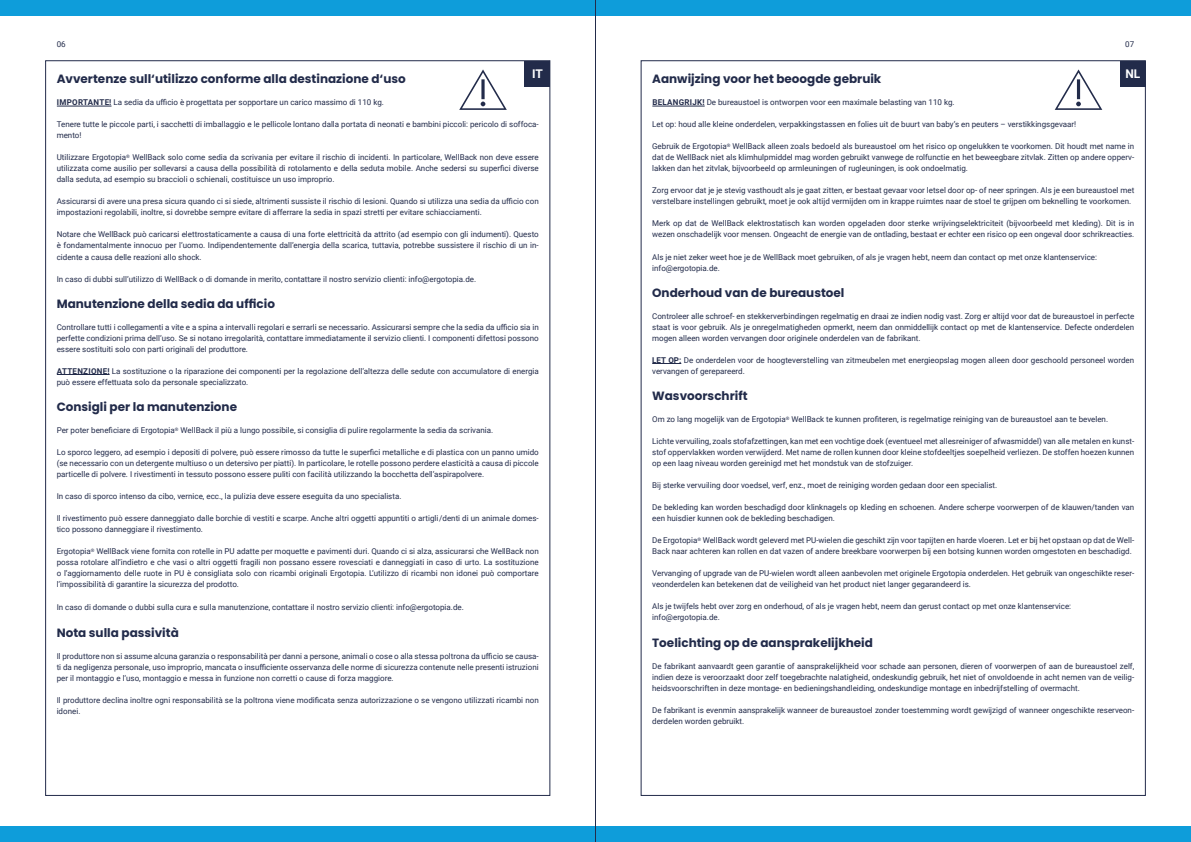
<style>
.page{position:relative;width:1191px;height:842px;background:#fff}
.page>*{position:absolute;margin:0;border:0;box-sizing:border-box;transform-origin:0 0}
.t1{font:700 12px "Poppins";color:#222b4a}
.t2{font:700 12px "Roboto";color:#fff}
.t3{font:8px/11px "Roboto";color:#222b4a}
.s1{font-weight:700}
</style>
<div class="page">
<hr style="left:57px;top:106px;width:54px;height:1px;background:#222b4a">
<hr style="left:57px;top:374px;width:53px;height:1px;background:#222b4a">
<div style="left:524px;top:61px;width:26px;height:25px;background:#222b4a"></div>
<svg style="left:459px;top:69px;width:48px;height:41px"></svg>
<hr style="left:652px;top:106px;width:52px;height:1px;background:#222b4a">
<svg style="left:652px;top:363px;width:29px;height:1px"></svg>
<div style="left:1120px;top:61px;width:25px;height:25px;background:#222b4a"></div>
<svg style="left:1054px;top:69px;width:48px;height:41px"></svg>
<div style="left:0;top:0;width:1191px;height:16px;background:#0e9dda"></div>
<div style="left:0;top:826px;width:1191px;height:16px;background:#0e9dda"></div>
<hr style="left:595px;top:0;width:1px;height:842px;background:#222b4a">
<p class="t3" style="left:57px;top:38px;width:10px">06</p>
<p class="t3" style="left:1125px;top:38px;width:10px">07</p>
<p class="t1" style="left:57px;top:72px;width:350px">Avvertenze sull‘utilizzo conforme alla destinazione d‘uso</p>
<p class="t3" style="left:57px;top:97px;width:328px"><span class="s1">IMPORTANTE!</span> La sedia da ufficio è progettata per sopportare un carico massimo di 110 kg.</p>
<p class="t3" style="left:57px;top:119px;width:483px">Tenere tutte le piccole parti, i sacchetti di imballaggio e le pellicole lontano dalla portata di neonati e bambini piccoli: pericolo di soffoca&shy;mento!</p>
<p class="t3" style="left:57px;top:152px;width:483px;text-align:justify">Utilizzare Ergotopia<sup>®</sup> WellBack solo come sedia da scrivania per evitare il rischio di incidenti. In particolare, WellBack non deve essere utilizzata come ausilio per sollevarsi a causa della possibilità di rotolamento e della seduta mobile. Anche sedersi su superfici diverse dalla seduta, ad esempio su braccioli o schienali, costituisce un uso improprio.</p>
<p class="t3" style="left:57px;top:196px;width:483px">Assicurarsi di avere una presa sicura quando ci si siede, altrimenti sussiste il rischio di lesioni. Quando si utilizza una sedia da ufficio con impostazioni regolabili, inoltre, si dovrebbe sempre evitare di afferrare la sedia in spazi stretti per evitare schiacciamenti.</p>
<p class="t3" style="left:57px;top:229px;width:483px;text-align:justify">Notare che WellBack può caricarsi elettrostaticamente a causa di una forte elettricità da attrito (ad esempio con gli indumenti). Questo è fondamentalmente innocuo per l‘uomo. Indipendentemente dall‘energia della scarica, tuttavia, potrebbe sussistere il rischio di un in&shy;cidente a causa delle reazioni allo shock.</p>
<p class="t3" style="left:57px;top:273px;width:421px">In caso di dubbi sull‘utilizzo di WellBack o di domande in merito, contattare il nostro servizio clienti: info@ergotopia.de.</p>
<p class="t1" style="left:57px;top:297px;width:220px">Manutenzione della sedia da ufficio</p>
<p class="t3" style="left:57px;top:321px;width:483px;text-align:justify">Controllare tutti i collegamenti a vite e a spina a intervalli regolari e serrarli se necessario. Assicurarsi sempre che la sedia da ufficio sia in perfette condizioni prima dell‘uso. Se si notano irregolarità, contattare immediatamente il servizio clienti. I componenti difettosi possono essere sostituiti solo con parti originali del produttore.</p>
<p class="t3" style="left:57px;top:365px;width:483px"><span class="s1">ATTENZIONE!</span> La sostituzione o la riparazione dei componenti per la regolazione dell‘altezza delle sedute con accumulatore di energia può essere effettuata solo da personale specializzato.</p>
<p class="t1" style="left:57px;top:400px;width:182px">Consigli per la manutenzione</p>
<p class="t3" style="left:57px;top:425px;width:438px">Per poter beneficiare di Ergotopia<sup>®</sup> WellBack il più a lungo possibile, si consiglia di pulire regolarmente la sedia da scrivania.</p>
<p class="t3" style="left:57px;top:447px;width:483px;text-align:justify">Lo sporco leggero, ad esempio i depositi di polvere, può essere rimosso da tutte le superfici metalliche e di plastica con un panno umido (se necessario con un detergente multiuso o un detersivo per piatti). In particolare, le rotelle possono perdere elasticità a causa di piccole particelle di polvere. I rivestimenti in tessuto possono essere puliti con facilità utilizzando la bocchetta dell‘aspirapolvere.</p>
<p class="t3" style="left:57px;top:491px;width:346px">In caso di sporco intenso da cibo, vernice, ecc., la pulizia deve essere eseguita da uno specialista.</p>
<p class="t3" style="left:57px;top:513px;width:483px">Il rivestimento può essere danneggiato dalle borchie di vestiti e scarpe. Anche altri oggetti appuntiti o artigli /denti di un animale domes&shy;tico possono danneggiare il rivestimento.</p>
<p class="t3" style="left:57px;top:546px;width:483px;text-align:justify">Ergotopia<sup>®</sup> WellBack viene fornita con rotelle in PU adatte per moquette e pavimenti duri. Quando ci si alza, assicurarsi che WellBack non possa rotolare all‘indietro e che vasi o altri oggetti fragili non possano essere rovesciati e danneggiati in caso di urto. La sostituzione o l‘aggiornamento delle ruote in PU è consigliata solo con ricambi originali Ergotopia. L‘utilizzo di ricambi non idonei può comportare l‘impossibilità di garantire la sicurezza del prodotto.</p>
<p class="t3" style="left:57px;top:602px;width:409px">In caso di domande o dubbi sulla cura e sulla manutenzione, contattare il nostro servizio clienti: info@ergotopia.de.</p>
<p class="t1" style="left:57px;top:626px;width:124px">Nota sulla passività</p>
<p class="t3" style="left:57px;top:650px;width:483px;text-align:justify">Il produttore non si assume alcuna garanzia o responsabilità per danni a persone, animali o cose o alla stessa poltrona da ufficio se causa&shy;ti da negligenza personale, uso improprio, mancata o insufficiente osservanza delle norme di sicurezza contenute nelle presenti istruzioni per il montaggio e l‘uso, montaggio e messa in funzione non corretti o cause di forza maggiore.</p>
<p class="t3" style="left:57px;top:694px;width:483px">Il produttore declina inoltre ogni responsabilità se la poltrona viene modificata senza autorizzazione o se vengono utilizzati ricambi non idonei.</p>
<p class="t2" style="left:532px;top:65px;width:12px">IT</p>
<p class="t2" style="left:1125px;top:65px;width:16px">NL</p>
<p class="t1" style="left:652px;top:72px;width:231px">Aanwijzing voor het beoogde gebruik</p>
<p class="t3" style="left:652px;top:97px;width:304px"><span class="s1">BELANGRIJK!</span> De bureaustoel is ontworpen voor een maximale belasting van 110 kg.</p>
<p class="t3" style="left:652px;top:119px;width:425px">Let op: houd alle kleine onderdelen, verpakkingstassen en folies uit de buurt van baby‘s en peuters – verstikkingsgevaar!</p>
<p class="t3" style="left:652px;top:141px;width:483px;text-align:justify">Gebruik de Ergotopia<sup>®</sup> WellBack alleen zoals bedoeld als bureaustoel om het risico op ongelukken te voorkomen. Dit houdt met name in dat de WellBack niet als klimhulpmiddel mag worden gebruikt vanwege de rolfunctie en het beweegbare zitvlak. Zitten op andere opperv&shy;lakken dan het zitvlak, bijvoorbeeld op armleuningen of rugleuningen, is ook ondoelmatig.</p>
<p class="t3" style="left:652px;top:185px;width:483px">Zorg ervoor dat je je stevig vasthoudt als je gaat zitten, er bestaat gevaar voor letsel door op- of neer springen. Als je een bureaustoel met verstelbare instellingen gebruikt, moet je ook altijd vermijden om in krappe ruimtes naar de stoel te grijpen om beknelling te voorkomen.</p>
<p class="t3" style="left:652px;top:218px;width:483px">Merk op dat de WellBack elektrostatisch kan worden opgeladen door sterke wrijvingselektriciteit (bijvoorbeeld met kleding). Dit is in wezen onschadelijk voor mensen. Ongeacht de energie van de ontlading, bestaat er echter een risico op een ongeval door schrikreacties.</p>
<p class="t3" style="left:652px;top:251px;width:446px">Als je niet zeker weet hoe je de WellBack moet gebruiken, of als je vragen hebt, neem dan contact op met onze klantenservice: info@ergotopia.de.</p>
<p class="t1" style="left:652px;top:286px;width:194px">Onderhoud van de bureaustoel</p>
<p class="t3" style="left:652px;top:310px;width:483px;text-align:justify">Controleer alle schroef- en stekkerverbindingen regelmatig en draai ze indien nodig vast. Zorg er altijd voor dat de bureaustoel in perfecte staat is voor gebruik. Als je onregelmatigheden opmerkt, neem dan onmiddellijk contact op met de klantenservice. Defecte onderdelen mogen alleen worden vervangen door originele onderdelen van de fabrikant.</p>
<p class="t3" style="left:652px;top:354px;width:483px"><span class="s1">LET OP:</span> De onderdelen voor de hoogteverstelling van zitmeubelen met energieopslag mogen alleen door geschoold personeel worden vervangen of gerepareerd.</p>
<p class="t1" style="left:652px;top:389px;width:97px">Wasvoorschrift</p>
<p class="t3" style="left:652px;top:414px;width:457px">Om zo lang mogelijk van de Ergotopia<sup>®</sup> WellBack te kunnen profiteren, is regelmatige reiniging van de bureaustoel aan te bevelen.</p>
<p class="t3" style="left:652px;top:436px;width:483px;text-align:justify">Lichte vervuiling, zoals stofafzettingen, kan met een vochtige doek (eventueel met allesreiniger of afwasmiddel) van alle metalen en kunst&shy;stof oppervlakken worden verwijderd. Met name de rollen kunnen door kleine stofdeeltjes soepelheid verliezen. De stoffen hoezen kunnen op een laag niveau worden gereinigd met het mondstuk van de stofzuiger.</p>
<p class="t3" style="left:652px;top:480px;width:346px">Bij sterke vervuiling door voedsel, verf, enz., moet de reiniging worden gedaan door een specialist.</p>
<p class="t3" style="left:652px;top:502px;width:483px">De bekleding kan worden beschadigd door klinknagels op kleding en schoenen. Andere scherpe voorwerpen of de klauwen/tanden van een huisdier kunnen ook de bekleding beschadigen.</p>
<p class="t3" style="left:652px;top:535px;width:483px">De Ergotopia<sup>®</sup> WellBack wordt geleverd met PU-wielen die geschikt zijn voor tapijten en harde vloeren. Let er bij het opstaan op dat de Well-<br>Back naar achteren kan rollen en dat vazen of andere breekbare voorwerpen bij een botsing kunnen worden omgestoten en beschadigd.</p>
<p class="t3" style="left:652px;top:568px;width:483px">Vervanging of upgrade van de PU-wielen wordt alleen aanbevolen met originele Ergotopia onderdelen. Het gebruik van ongeschikte reser&shy;veonderdelen kan betekenen dat de veiligheid van het product niet langer gegarandeerd is.</p>
<p class="t3" style="left:652px;top:601px;width:420px">Als je twijfels hebt over zorg en onderhoud, of als je vragen hebt, neem dan gerust contact op met onze klantenservice: info@ergotopia.de.</p>
<p class="t1" style="left:652px;top:636px;width:222px">Toelichting op de aansprakelijkheid</p>
<p class="t3" style="left:652px;top:660px;width:483px;text-align:justify">De fabrikant aanvaardt geen garantie of aansprakelijkheid voor schade aan personen, dieren of voorwerpen of aan de bureaustoel zelf, indien deze is veroorzaakt door zelf toegebrachte nalatigheid, ondeskundig gebruik, het niet of onvoldoende in acht nemen van de veilig&shy;heidsvoorschriften in deze montage- en bedieningshandleiding, ondeskundige montage en inbedrijfstelling of overmacht.</p>
<p class="t3" style="left:652px;top:704px;width:483px">De fabrikant is evenmin aansprakelijk wanneer de bureaustoel zonder toestemming wordt gewijzigd of wanneer ongeschikte reserveon&shy;derdelen worden gebruikt.</p>
</div>
